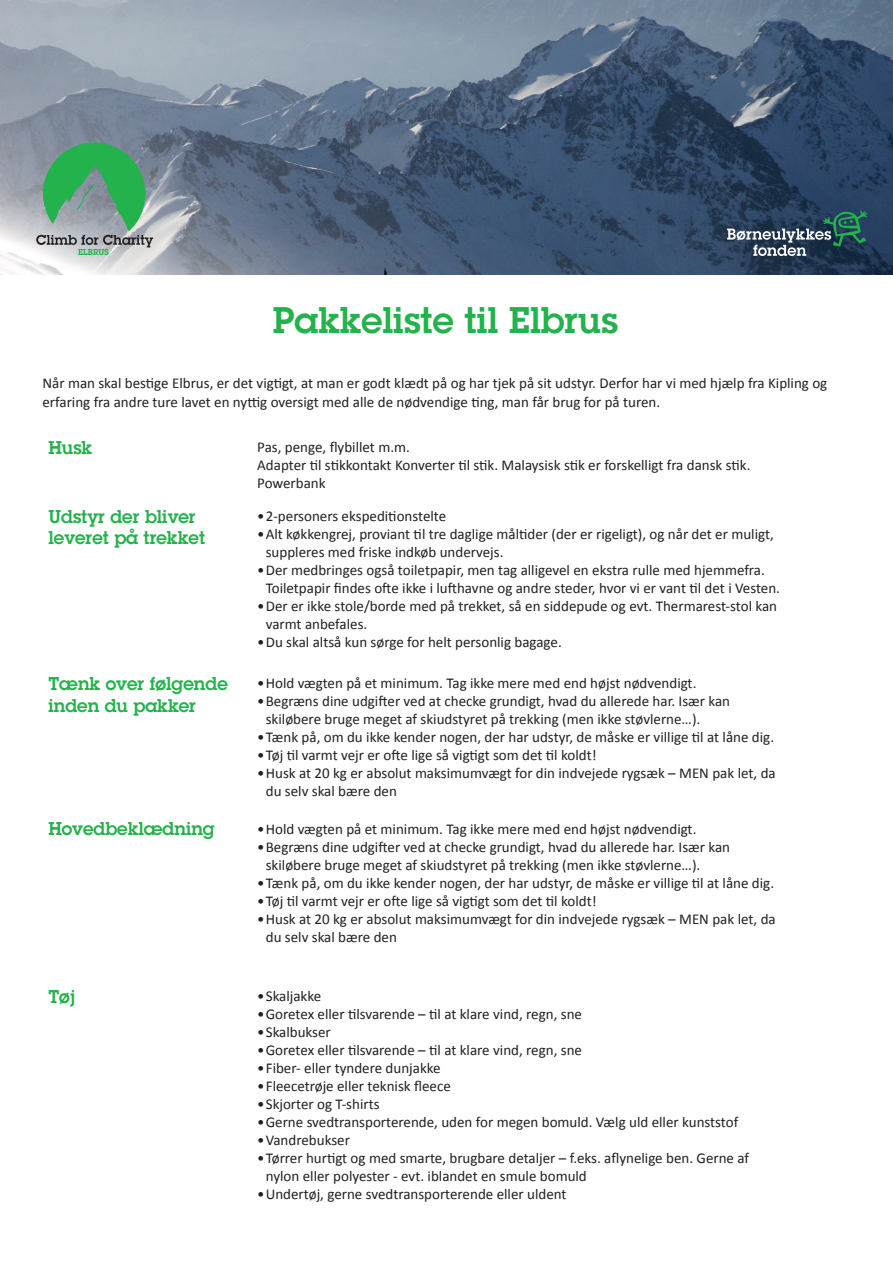
<style>
.page{position:relative;width:893px;height:1263px;background:#fff}
.page>*{position:absolute;margin:0;border:0;box-sizing:border-box;transform-origin:0 0}
.t1{font:600 36px "Lubalin Graph";color:#23b24b}
.t2{font:600 18px/21.6px "Lubalin Graph";color:#23b24b}
.t3{font:15px/18px "Calibri";color:#231f20}
.t4{font:600 8.55px "Lubalin Graph";color:#23b24b}
</style>
<div class="page">
<img style="left:0;top:0;width:893px;height:274px">
<svg style="left:36px;top:143px;width:117px;height:104px;background:#67a480"></svg>
<svg style="left:727px;top:210px;width:140px;height:46px;background:#3d5867"></svg>
<p class="t4" style="left:78px;top:246px;width:32px">ELBRUS</p>
<p class="t1" style="left:273px;top:297px;width:346px">Pakkeliste til Elbrus</p>
<p class="t3" style="left:43px;top:372px;width:786px;line-height:19.8px">Når man skal bestige Elbrus, er det vigtigt, at man er godt klædt på og har tjek på sit udstyr. Derfor har vi med hjælp fra Kipling og erfaring fra andre ture lavet en nyttig oversigt med alle de nødvendige ting, man får brug for på turen.</p>
<p class="t2" style="left:49px;top:436px;width:45px">Husk</p>
<p class="t3" style="left:257px;top:438px;width:154px">Pas, penge, flybillet m.m.</p>
<p class="t3" style="left:257px;top:456px;width:495px">Adapter til stikkontakt Konverter til stik. Malaysisk stik er forskelligt fra dansk stik.</p>
<p class="t3" style="left:257px;top:474px;width:70px">Powerbank</p>
<p class="t2" style="left:49px;top:505px;width:149px">Udstyr der bliver</p>
<p class="t2" style="left:49px;top:527px;width:158px">leveret på trekket</p>
<p class="t3" style="left:257px;top:507px;width:190px">•2-personers ekspeditionstelte</p>
<p class="t3" style="left:266px;top:525px;width:509px;text-indent:-9px">•Alt køkkengrej, proviant til tre daglige måltider (der er rigeligt), og når det er muligt, suppleres med friske indkøb undervejs.</p>
<p class="t3" style="left:266px;top:561px;width:516px;text-indent:-9px">•Der medbringes også toiletpapir, men tag alligevel en ekstra rulle med hjemmefra.<br>Toiletpapir findes ofte ikke i lufthavne og andre steder, hvor vi er vant til det i Vesten.</p>
<p class="t3" style="left:266px;top:597px;width:513px;text-indent:-9px">•Der er ikke stole/borde med på trekket, så en siddepude og evt. Thermarest-stol kan varmt anbefales.</p>
<p class="t3" style="left:257px;top:633px;width:306px">•Du skal altså kun sørge for helt personlig bagage.</p>
<p class="t2" style="left:49px;top:673px;width:181px">Tænk over følgende inden du pakker</p>
<p class="t3" style="left:257px;top:674px;width:441px">•Hold vægten på et minimum. Tag ikke mere med end højst nødvendigt.</p>
<p class="t3" style="left:266px;top:692px;width:466px;text-indent:-9px">•Begræns dine udgifter ved at checke grundigt, hvad du allerede har. Især kan skiløbere bruge meget af skiudstyret på trekking (men ikke støvlerne…).</p>
<p class="t3" style="left:257px;top:728px;width:518px">•Tænk på, om du ikke kender nogen, der har udstyr, de måske er villige til at låne dig.</p>
<p class="t3" style="left:257px;top:746px;width:341px">•Tøj til varmt vejr er ofte lige så vigtigt som det til koldt!</p>
<p class="t3" style="left:266px;top:764px;width:511px;text-indent:-9px">•Husk at 20 kg er absolut maksimumvægt for din indvejede rygsæk – MEN pak let, da du selv skal bære den</p>
<p class="t2" style="left:49px;top:818px;width:168px">Hovedbeklædning</p>
<p class="t3" style="left:257px;top:819px;width:441px">•Hold vægten på et minimum. Tag ikke mere med end højst nødvendigt.</p>
<p class="t3" style="left:266px;top:837px;width:466px;text-indent:-9px">•Begræns dine udgifter ved at checke grundigt, hvad du allerede har. Især kan skiløbere bruge meget af skiudstyret på trekking (men ikke støvlerne…).</p>
<p class="t3" style="left:257px;top:873px;width:518px">•Tænk på, om du ikke kender nogen, der har udstyr, de måske er villige til at låne dig.</p>
<p class="t3" style="left:257px;top:891px;width:341px">•Tøj til varmt vejr er ofte lige så vigtigt som det til koldt!</p>
<p class="t3" style="left:266px;top:909px;width:511px;text-indent:-9px">•Husk at 20 kg er absolut maksimumvægt for din indvejede rygsæk – MEN pak let, da du selv skal bære den</p>
<p class="t2" style="left:49px;top:985px;width:28px">Tøj</p>
<p class="t3" style="left:257px;top:986px;width:65px">•Skaljakke</p>
<p class="t3" style="left:257px;top:1004px;width:326px">•Goretex eller tilsvarende – til at klare vind, regn, sne</p>
<p class="t3" style="left:257px;top:1022px;width:75px">•Skalbukser</p>
<p class="t3" style="left:257px;top:1040px;width:326px">•Goretex eller tilsvarende – til at klare vind, regn, sne</p>
<p class="t3" style="left:257px;top:1058px;width:185px">•Fiber- eller tyndere dunjakke</p>
<p class="t3" style="left:257px;top:1076px;width:195px">•Fleecetrøje eller teknisk fleece</p>
<p class="t3" style="left:257px;top:1094px;width:124px">•Skjorter og T-shirts</p>
<p class="t3" style="left:257px;top:1112px;width:483px">•Gerne svedtransporterende, uden for megen bomuld. Vælg uld eller kunststof</p>
<p class="t3" style="left:257px;top:1130px;width:94px">•Vandrebukser</p>
<p class="t3" style="left:266px;top:1148px;width:485px;text-indent:-9px">•Tørrer hurtigt og med smarte, brugbare detaljer – f.eks. aflynelige ben. Gerne af nylon eller polyester - evt. iblandet en smule bomuld</p>
<p class="t3" style="left:257px;top:1184px;width:311px">•Undertøj, gerne svedtransporterende eller uldent</p>
</div>
